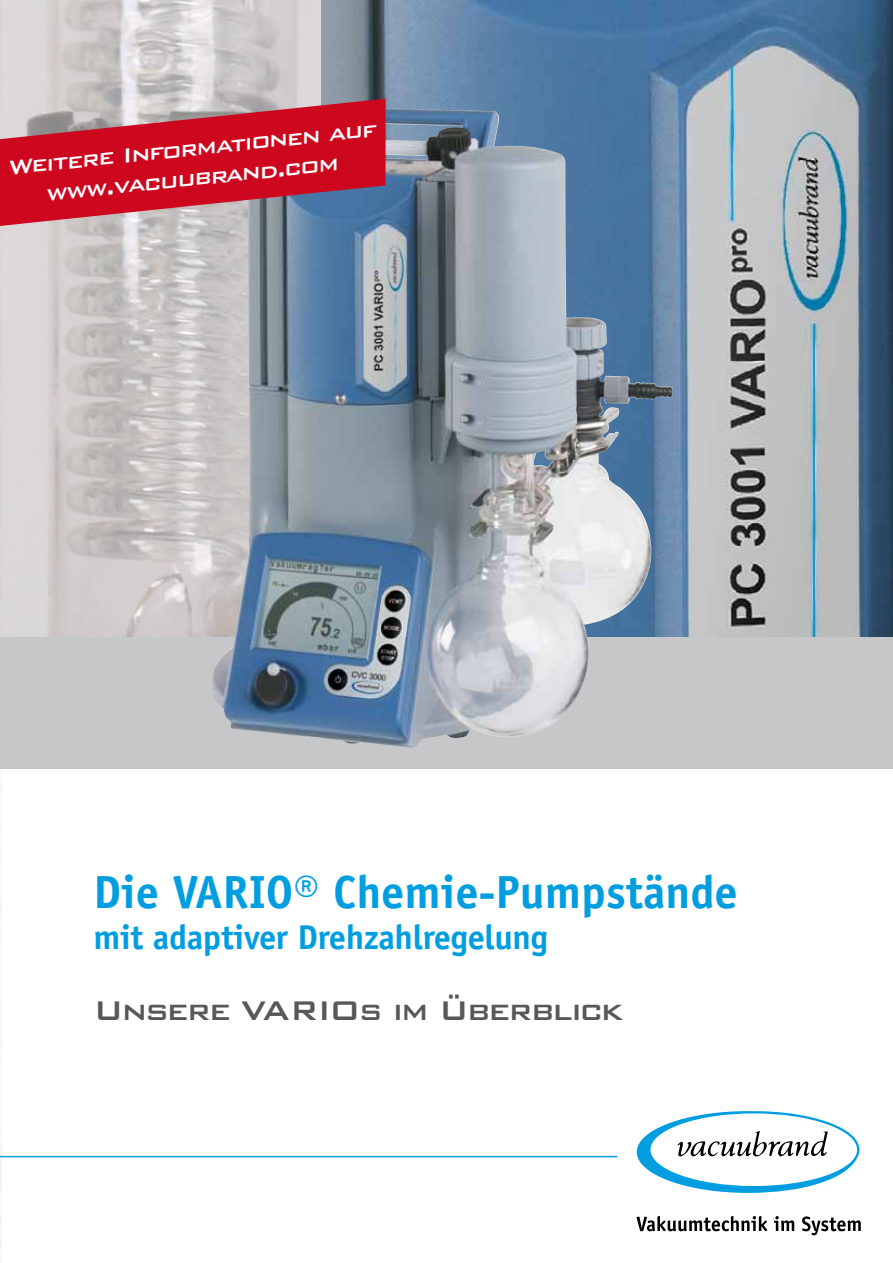
<style>
.page{position:relative;width:893px;height:1263px;background:#fff}
.page>*{position:absolute;margin:0;border:0;box-sizing:border-box;transform-origin:0 0}
.t1{font:700 46.5px "Officina Sans";color:#009ee0}
.t2{font:500 36px "Bank Gothic BT";letter-spacing:-.06em;color:#58585a}
.t3{font:700 34.5px "Officina Sans";letter-spacing:-.01em;color:#009ee0}
.t4{font:500 27px/30px "Bank Gothic BT";color:#fff;text-align:center}
</style>
<div class="page">
<img style="left:0;top:769px;width:1px;height:474px">
<img style="left:0;top:0;width:321px;height:637px">
<img style="left:321px;top:0;width:572px;height:637px">
<div style="left:0;top:637px;width:893px;height:132px;background:#c6c7c8"></div>
<img style="left:210px;top:114px;width:463px;height:634px">
<svg style="left:0;top:99px;width:386px;height:127px;background:#c03b4e"></svg>
<svg style="left:636px;top:1216px;width:131px;height:15px"></svg>
<svg style="left:774px;top:1216px;width:20px;height:15px"></svg>
<svg style="left:802px;top:1216px;width:59px;height:19px"></svg>
<svg style="left:637px;top:1111px;width:222px;height:82px"></svg>
<hr style="left:0;top:1156px;width:617px;height:1px;background:#009ee0">
<p class="t4" style="left:6px;top:152px;width:371px;rotate:-6deg">Weitere Informationen auf www.vacuubrand.com</p>
<h1 class="t1" style="left:94px;top:863px;width:646px">Die VARIO® Chemie-Pumpstände</h1>
<p class="t3" style="left:94px;top:915px;width:456px">mit adaptiver Drehzahlregelung</p>
<h2 class="t2" style="left:94px;top:992px;width:531px">Unsere VARIOs im Überblick</h2>
</div>
